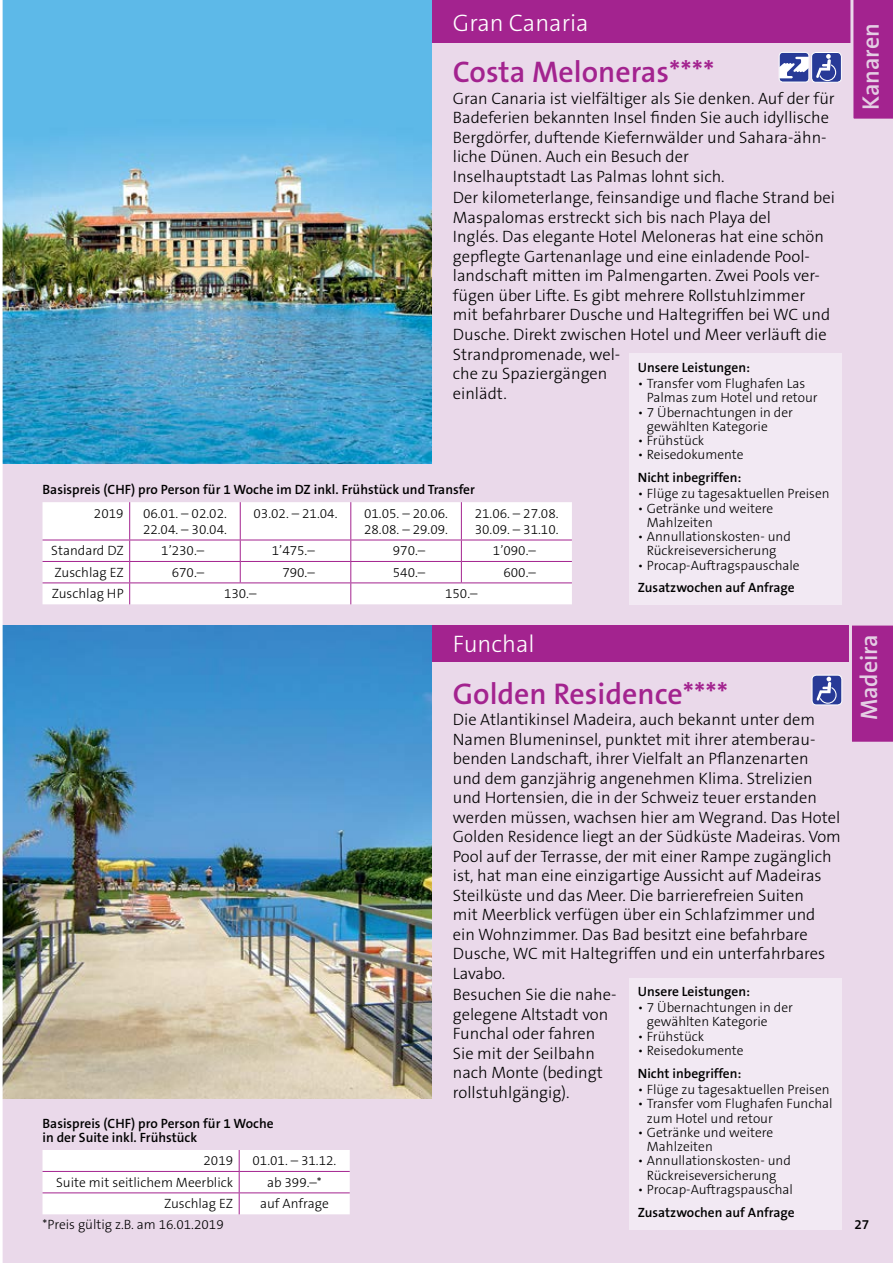
<style>
.page{position:relative;width:893px;height:1263px;background:#ead9ea}
.page>*{position:absolute;margin:0;border:0;box-sizing:border-box;transform-origin:0 0}
.t1{font:600 30px "The Sans B6";color:#a3238f}
.t2{font:300 24px "The Sans B3";color:#fff}
.t3{font:600 24px "The Sans B6";color:#e4cee4}
.t4{font:300 16.5px/19.5px "The Sans B3";color:#000}
.t5{font:300 13.5px/14.2px "The Sans B3";color:#000}
.t6{font:600 13.5px/14.2px "The Sans B6";color:#000}
</style>
<div class="page">
<div style="left:0;top:625px;width:893px;height:36px;background:#a3238f"></div>
<div style="left:0;top:0;width:893px;height:43px;background:#a3238f"></div>
<img style="left:3px;top:0;width:429px;height:464px">
<img style="left:3px;top:625px;width:429px;height:473px">
<div style="left:629px;top:354px;width:213px;height:251px;background:#f2e9f3"></div>
<div style="left:43px;top:502px;width:529px;height:102px;background:#fff"></div>
<hr style="left:129px;top:502px;width:1px;height:38px;background:#a3238f">
<hr style="left:240px;top:502px;width:1px;height:38px;background:#a3238f">
<hr style="left:350px;top:502px;width:1px;height:38px;background:#a3238f">
<hr style="left:43px;top:540px;width:87px;height:1px;background:#a3238f">
<hr style="left:43px;top:561px;width:87px;height:1px;background:#a3238f">
<hr style="left:130px;top:540px;width:110px;height:1px;background:#a3238f">
<hr style="left:240px;top:540px;width:111px;height:1px;background:#a3238f">
<svg style="left:240px;top:540px;width:1px;height:42px"></svg>
<hr style="left:130px;top:561px;width:110px;height:1px;background:#a3238f">
<hr style="left:240px;top:561px;width:111px;height:1px;background:#a3238f">
<hr style="left:351px;top:540px;width:110px;height:1px;background:#a3238f">
<hr style="left:461px;top:540px;width:111px;height:1px;background:#a3238f">
<hr style="left:351px;top:561px;width:110px;height:1px;background:#a3238f">
<hr style="left:461px;top:561px;width:111px;height:1px;background:#a3238f">
<hr style="left:43px;top:582px;width:87px;height:1px;background:#a3238f">
<svg style="left:129px;top:540px;width:1px;height:64px"></svg>
<hr style="left:130px;top:582px;width:110px;height:1px;background:#a3238f">
<hr style="left:240px;top:582px;width:111px;height:1px;background:#a3238f">
<svg style="left:350px;top:540px;width:1px;height:64px"></svg>
<hr style="left:351px;top:582px;width:110px;height:1px;background:#a3238f">
<hr style="left:461px;top:582px;width:111px;height:1px;background:#a3238f">
<hr style="left:461px;top:502px;width:1px;height:38px;background:#a3238f">
<svg style="left:461px;top:540px;width:1px;height:42px"></svg>
<div style="left:629px;top:978px;width:213px;height:251px;background:#f2e9f3"></div>
<div style="left:43px;top:1150px;width:307px;height:64px;background:#fff"></div>
<hr style="left:239px;top:1192px;width:111px;height:1px;background:#a3238f">
<div style="left:812px;top:52px;width:29px;height:30px;background:#283a97;border-radius:4px"></div>
<div style="left:811px;top:52px;width:31px;height:31px;border:1px solid #fff;border-radius:4px"></div>
<svg style="left:816px;top:54px;width:20px;height:27px"></svg>
<div style="left:812px;top:675px;width:30px;height:30px;background:#283a97;border-radius:4px"></div>
<div style="left:812px;top:675px;width:30px;height:30px;border:1px solid #fff;border-radius:4px"></div>
<svg style="left:816px;top:677px;width:21px;height:27px"></svg>
<svg style="left:779px;top:52px;width:30px;height:30px"></svg>
<div style="left:779px;top:52px;width:30px;height:30px;border:1px solid #fff;border-radius:4px"></div>
<svg style="left:779px;top:57px;width:30px;height:21px"></svg>
<svg style="left:849px;top:625px;width:44px;height:117px"></svg>
<svg style="left:850px;top:0;width:43px;height:119px"></svg>
<hr style="left:0;top:0;width:3px;height:1263px;background:#fff">
<h2 class="t2" style="left:453px;top:10px;width:137px">Gran Canaria</h2>
<h1 class="t1" style="left:453px;top:56px;width:263px">Costa Meloneras****</h1>
<p class="t4" style="left:453px;top:89px;width:383px">Gran Canaria ist vielfältiger als Sie denken. Auf der für Badeferien bekannten Insel finden Sie auch idyllische Bergdörfer, duftende Kiefernwälder und Sahara-ähn&shy;liche Dünen. Auch ein Besuch der<br>Inselhauptstadt Las Palmas lohnt sich.</p>
<p class="t4" style="left:453px;top:189px;width:384px">Der kilometerlange, feinsandige und flache Strand bei Maspalomas erstreckt sich bis nach Playa del<br>Inglés. Das elegante Hotel Meloneras hat eine schön gepflegte Gartenanlage und eine einladende Pool&shy;landschaft mitten im Palmengarten. Zwei Pools ver&shy;fügen über Lifte. Es gibt mehrere Rollstuhlzimmer<br>mit befahrbarer Dusche und Haltegriffen bei WC und Dusche. Direkt zwischen Hotel und Meer verläuft die Strandpromenade, wel-<br>che zu Spaziergängen<br>einlädt.</p>
<p class="t6" style="left:638px;top:361px;width:114px">Unsere Leistungen:</p>
<p class="t5" style="left:647px;top:377px;width:172px;text-indent:-9px">• Transfer vom Flughafen Las<br>Palmas zum Hotel und retour</p>
<p class="t5" style="left:647px;top:406px;width:148px;text-indent:-9px">• 7 Übernachtungen in der gewählten Kategorie</p>
<p class="t5" style="left:638px;top:434px;width:68px">• Frühstück</p>
<p class="t5" style="left:638px;top:448px;width:107px">• Reisedokumente</p>
<p class="t6" style="left:638px;top:471px;width:105px">Nicht inbegriffen:</p>
<p class="t5" style="left:638px;top:488px;width:193px">• Flüge zu tagesaktuellen Preisen</p>
<p class="t5" style="left:647px;top:502px;width:128px;text-indent:-9px">• Getränke und weitere<br>Mahlzeiten</p>
<p class="t5" style="left:638px;top:530px;width:155px;text-align:center">• Annullationskosten- und<br>Rückreiseversicherung</p>
<p class="t5" style="left:638px;top:559px;width:163px">• Procap-Auftragspauschale</p>
<p class="t6" style="left:638px;top:581px;width:158px">Zusatzwochen auf Anfrage</p>
<p class="t6" style="left:43px;top:483px;width:434px">Basispreis (CHF) pro Person für 1 Woche im DZ inkl. Frühstück und Transfer</p>
<p class="t5" style="left:94px;top:507px;width:31px">2019</p>
<p class="t5" style="left:143px;top:506px;width:85px;line-height:16.4px">06.01. – 02.02.<br>22.04. – 30.04.</p>
<p class="t5" style="left:254px;top:507px;width:85px">03.02. – 21.04.</p>
<p class="t5" style="left:364px;top:506px;width:85px;line-height:16.4px">01.05. – 20.06.<br>28.08. – 29.09.</p>
<p class="t5" style="left:475px;top:506px;width:85px;line-height:16.4px">21.06. – 27.08.<br>30.09. – 31.10.</p>
<p class="t5" style="left:51px;top:545px;width:74px">Standard DZ</p>
<p class="t5" style="left:161px;top:545px;width:44px">1’230.–</p>
<p class="t5" style="left:272px;top:545px;width:44px">1’475.–</p>
<p class="t5" style="left:393px;top:545px;width:34px">970.–</p>
<p class="t5" style="left:493px;top:545px;width:44px">1’090.–</p>
<p class="t5" style="left:55px;top:566px;width:71px">Zuschlag EZ</p>
<p class="t5" style="left:172px;top:566px;width:34px">670.–</p>
<p class="t5" style="left:282px;top:566px;width:34px">790.–</p>
<p class="t5" style="left:393px;top:566px;width:34px">540.–</p>
<p class="t5" style="left:503px;top:566px;width:34px">600.–</p>
<p class="t5" style="left:52px;top:587px;width:73px">Zuschlag HP</p>
<p class="t5" style="left:224px;top:587px;width:34px">130.–</p>
<p class="t5" style="left:445px;top:587px;width:34px">150.–</p>
<p class="t6" style="left:43px;top:1117px;width:233px">Basispreis (CHF) pro Person für 1 Woche in der Suite inkl. Frühstück</p>
<p class="t5" style="left:203px;top:1154px;width:31px">2019</p>
<p class="t5" style="left:252px;top:1154px;width:85px">01.01. – 31.12.</p>
<p class="t5" style="left:56px;top:1176px;width:178px">Suite mit seitlichem Meerblick</p>
<p class="t5" style="left:267px;top:1176px;width:56px">ab 399.–*</p>
<p class="t5" style="left:164px;top:1197px;width:71px">Zuschlag EZ</p>
<p class="t5" style="left:260px;top:1197px;width:70px">auf Anfrage</p>
<p class="t5" style="left:43px;top:1218px;width:183px">*Preis gültig z.B. am 16.01.2019</p>
<h2 class="t2" style="left:453px;top:631px;width:83px">Funchal</h2>
<h1 class="t1" style="left:453px;top:678px;width:277px">Golden Residence****</h1>
<p class="t4" style="left:453px;top:711px;width:389px">Die Atlantikinsel Madeira, auch bekannt unter dem Namen Blumeninsel, punktet mit ihrer atemberau&shy;benden Landschaft, ihrer Vielfalt an Pflanzenarten und dem ganzjährig angenehmen Klima. Strelizien und Hortensien, die in der Schweiz teuer erstanden werden müssen, wachsen hier am Wegrand. Das Hotel Golden Residence liegt an der Südküste Madeiras. Vom Pool auf der Terrasse, der mit einer Rampe zugänglich ist, hat man eine einzigartige Aussicht auf Madeiras Steilküste und das Meer. Die barrierefreien Suiten<br>mit Meerblick verfügen über ein Schlafzimmer und ein Wohnzimmer. Das Bad besitzt eine befahrbare Dusche, WC mit Haltegriffen und ein unterfahrbares Lavabo.</p>
<p class="t4" style="left:453px;top:986px;width:164px">Besuchen Sie die nahe&shy;gelegene Altstadt von<br>Funchal oder fahren<br>Sie mit der Seilbahn nach Monte (bedingt rollstuhlgängig).</p>
<p class="t6" style="left:638px;top:985px;width:114px">Unsere Leistungen:</p>
<p class="t5" style="left:647px;top:1001px;width:148px;text-indent:-9px">• 7 Übernachtungen in der gewählten Kategorie</p>
<p class="t5" style="left:638px;top:1030px;width:68px">• Frühstück</p>
<p class="t5" style="left:638px;top:1044px;width:107px">• Reisedokumente</p>
<p class="t6" style="left:638px;top:1067px;width:105px">Nicht inbegriffen:</p>
<p class="t5" style="left:638px;top:1083px;width:193px">• Flüge zu tagesaktuellen Preisen</p>
<p class="t5" style="left:647px;top:1097px;width:187px;text-indent:-9px">• Transfer vom Flughafen Funchal zum Hotel und retour</p>
<p class="t5" style="left:647px;top:1126px;width:128px;text-indent:-9px">• Getränke und weitere<br>Mahlzeiten</p>
<p class="t5" style="left:638px;top:1154px;width:155px;text-align:center">• Annullationskosten- und<br>Rückreiseversicherung</p>
<p class="t5" style="left:638px;top:1183px;width:157px">• Procap-Auftragspauschal</p>
<p class="t6" style="left:638px;top:1206px;width:158px">Zusatzwochen auf Anfrage</p>
<h2 class="t3" style="left:858px;top:110px;width:88px;rotate:-90deg">Kanaren</h2>
<h2 class="t3" style="left:857px;top:720px;width:88px;rotate:-90deg">Madeira</h2>
<p class="t6" style="left:854px;top:1218px;width:16px">27</p>
</div>
